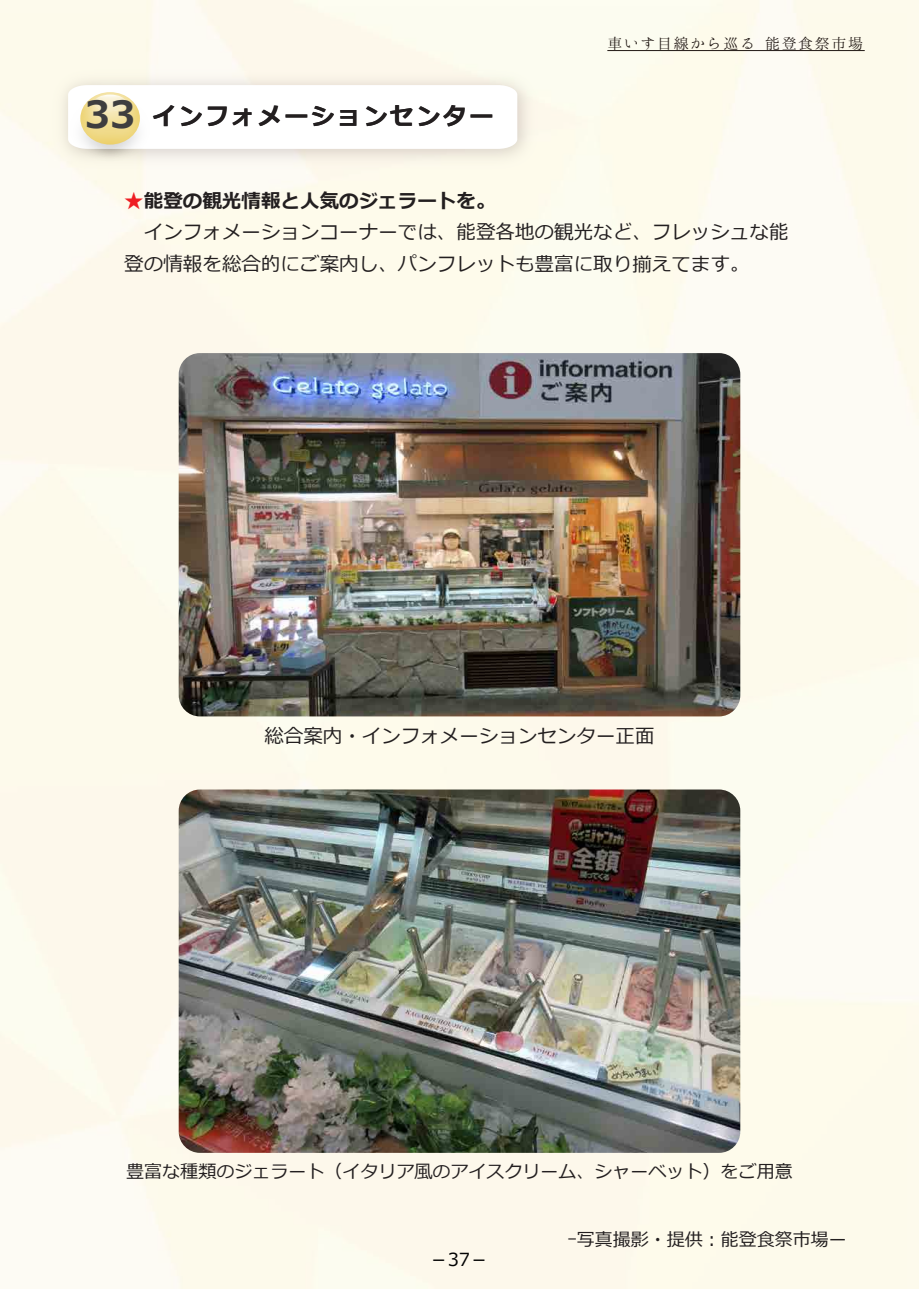
<style>
.page{position:relative;width:919px;height:1289px;background:#fff}
.page>*{position:absolute;margin:0;border:0;box-sizing:border-box;transform-origin:0 0}
.t1{font:700 24px "Meiryo";letter-spacing:.1em;color:#231f20}
.t2{font:19.5px/31.5px "Meiryo";color:#231f20}
.t3{font:18px "Meiryo";color:#231f20}
.t4{font:18px "Meiryo";color:#030303}
.t5{font:16.5px "Hannari Mincho";color:#211814}
.s1{font-size:37.5px;color:#3e3e3f}
.s2{font-family:"Koz Go Pr 6 N";color:#ee1d23}
.s3{font-weight:700}
</style>
<div class="page">
<img style="left:0;top:0;width:918px;height:1288px">
<img style="left:191px;top:64px;width:351px;height:110px">
<svg style="left:191px;top:85px;width:326px;height:64px"></svg>
<img style="left:29px;top:55px;width:162px;height:147px">
<img style="left:35px;top:172px;width:150px;height:26px">
<img style="left:34px;top:40px;width:153px;height:132px">
<svg style="left:94px;top:95px;width:32px;height:16px"></svg>
<img style="left:179px;top:353px;width:561px;height:363px">
<img style="left:179px;top:789px;width:561px;height:363px">
<hr style="left:607px;top:50px;width:257px;height:1px;background:#211814">
<p class="t1" style="left:85px;top:99px;width:410px"><span class="s1">33</span> インフォメーションセンター</p>
<p class="t5" style="left:607px;top:34px;width:259px">車いす目線から巡る 能登食祭市場</p>
<p class="t2" style="left:124px;top:186px;width:665px"><span class="s2">★</span><span class="s3">能登の観光情報と人気のジェラートを。<br></span>　インフォメーションコーナーでは、能登各地の観光など、フレッシュな能登の情報を総合的にご案内し、パンフレットも豊富に取り揃えてます。</p>
<p class="t2" style="left:264px;top:721px;width:391px">総合案内・インフォメーションセンター正面</p>
<p class="t3" style="left:126px;top:1158px;width:667px">豊富な種類のジェラート（イタリア風のアイスクリーム、シャーベット）をご用意</p>
<p class="t4" style="left:429px;top:1247px;width:60px">－37－</p>
<p class="t3" style="left:567px;top:1226px;width:280px">ｰ写真撮影・提供︓能登食祭市場ー</p>
</div>
